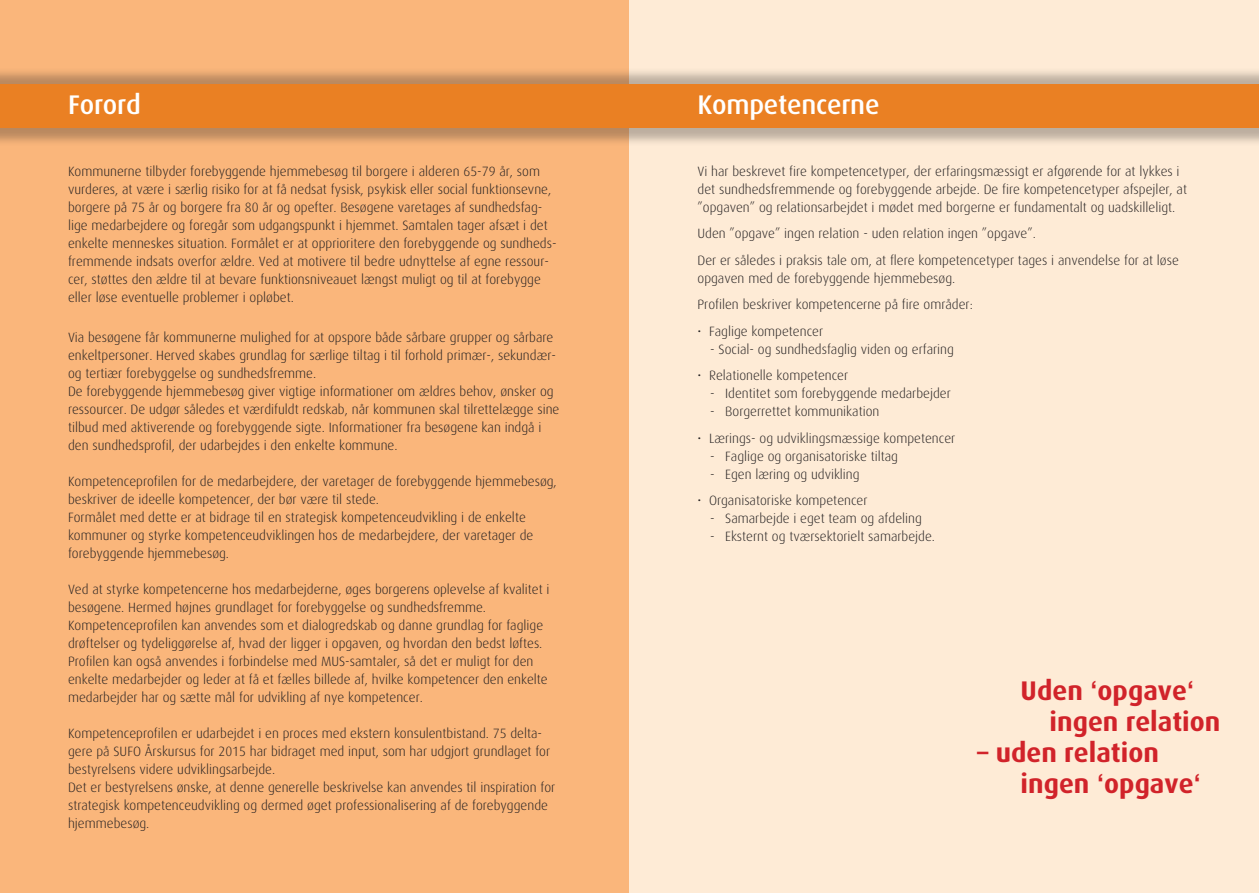
<style>
.page{position:relative;width:1259px;height:893px;background:#fff}
.page>*{position:absolute;margin:0;border:0;box-sizing:border-box;transform-origin:0 0}
.t1{font:700 27px/31px "Dax";color:#d1232a}
.t2{font:500 27px "Dax";letter-spacing:-.01em;color:#fff}
.t3{font:300 13.5px/18px "Dax";color:#231f20}
.s1{font-family:"Helvetica Neue LT Std";font-weight:500}
</style>
<div class="page">
<div style="left:0;top:0;width:629px;height:893px;background:#fab67b"></div>
<div style="left:629px;top:0;width:630px;height:893px;background:#feebd6"></div>
<div style="left:0;top:67px;width:1259px;height:61px;background:#231f20;opacity:.3"></div>
<div style="left:0;top:86px;width:1259px;height:60px;background:#231f20;opacity:.3"></div>
<div style="left:0;top:84px;width:1259px;height:44px;background:#ea8023"></div>
<h1 class="t2" style="left:68px;top:90px;width:74px">Forord</h1>
<p class="t3" style="left:68px;top:162px;width:490px">Kommunerne tilbyder forebyggende hjemmebesøg til borgere i alderen 65-79 år, som vurderes, at være i særlig risiko for at få nedsat fysisk, psykisk eller social funktionsevne, borgere på 75 år og borgere fra 80 år og opefter. Besøgene varetages af sundhedsfag&shy;lige medarbejdere og foregår som udgangspunkt i hjemmet. Samtalen tager afsæt i det enkelte menneskes situation. Formålet er at opprioritere den forebyggende og sundheds&shy;fremmende indsats overfor ældre. Ved at motivere til bedre udnyttelse af egne ressour&shy;cer, støttes den ældre til at bevare funktionsniveauet længst muligt og til at forebygge eller løse eventuelle problemer i opløbet.</p>
<p class="t3" style="left:68px;top:328px;width:493px">Via besøgene får kommunerne mulighed for at opspore både sårbare grupper og sårbare enkeltpersoner. Herved skabes grundlag for særlige tiltag i til forhold primær-, sekundær&shy;og tertiær forebyggelse og sundhedsfremme.<br>De forebyggende hjemmebesøg giver vigtige informationer om ældres behov, ønsker og ressourcer. De udgør således et værdifuldt redskab, når kommunen skal tilrettelægge sine tilbud med aktiverende og forebyggende sigte. Informationer fra besøgene kan indgå i den sundhedsprofil, der udarbejdes i den enkelte kommune.</p>
<p class="t3" style="left:68px;top:472px;width:490px">Kompetenceprofilen for de medarbejdere, der varetager de forebyggende hjemmebesøg, beskriver de ideelle kompetencer, der bør være til stede.<br>Formålet med dette er at bidrage til en strategisk kompetenceudvikling i de enkelte kommuner og styrke kompetenceudviklingen hos de medarbejdere, der varetager de forebyggende hjemmebesøg.</p>
<p class="t3" style="left:68px;top:580px;width:483px">Ved at styrke kompetencerne hos medarbejderne, øges borgerens oplevelse af kvalitet i besøgene. Hermed højnes grundlaget for forebyggelse og sundhedsfremme.<br>Kompetenceprofilen kan anvendes som et dialogredskab og danne grundlag for faglige drøftelser og tydeliggørelse af, hvad der ligger i opgaven, og hvordan den bedst løftes.<br>Profilen kan også anvendes i forbindelse med MUS-samtaler, så det er muligt for den enkelte medarbejder og leder at få et fælles billede af, hvilke kompetencer den enkelte medarbejder har og sætte mål for udvikling af nye kompetencer.</p>
<p class="t3" style="left:68px;top:724px;width:489px">Kompetenceprofilen er udarbejdet i en proces med ekstern konsulentbistand. 75 delta&shy;gere på SUFO Årskursus for 2015 har bidraget med input, som har udgjort grundlaget for bestyrelsens videre udviklingsarbejde.<br>Det er bestyrelsens ønske, at denne generelle beskrivelse kan anvendes til inspiration for strategisk kompetenceudvikling og dermed øget professionalisering af de forebyggende hjemmebesøg.</p>
<h1 class="t2" style="left:697px;top:90px;width:183px">Kompetencerne</h1>
<p class="t3" style="left:697px;top:162px;width:491px">Vi har beskrevet fire kompetencetyper, der erfaringsmæssigt er afgørende for at lykkes i det sundhedsfremmende og forebyggende arbejde. De fire kompetencetyper afspejler, at ”opgaven” og relationsarbejdet i mødet med borgerne er fundamentalt og uadskilleligt.</p>
<p class="t3" style="left:697px;top:221px;width:483px;line-height:26.5px">Uden ”opgave” ingen relation - uden relation ingen ”opgave”.<br>Der er således i praksis tale om, at flere kompetencetyper tages i anvendelse for at løse</p>
<p class="t3" style="left:697px;top:265px;width:277px;line-height:26.5px">opgaven med de forebyggende hjemmebesøg.<br>Profilen beskriver kompetencerne på fire områder:</p>
<p class="t3" style="left:697px;top:322px;width:127px">• Faglige kompetencer</p>
<p class="t3" style="left:710px;top:340px;width:245px">- Social- og sundhedsfaglig viden og erfaring</p>
<p class="t3" style="left:697px;top:367px;width:152px">• Relationelle kompetencer</p>
<p class="t3" style="left:710px;top:385px;width:242px">- Identitet som forebyggende medarbejder</p>
<p class="t3" style="left:710px;top:403px;width:171px">- Borgerrettet kommunikation</p>
<p class="t3" style="left:697px;top:429px;width:259px">• Lærings- og udviklingsmæssige kompetencer</p>
<p class="t3" style="left:710px;top:447px;width:189px">- Faglige og organisatoriske tiltag</p>
<p class="t3" style="left:710px;top:465px;width:151px">- Egen læring og udvikling</p>
<p class="t3" style="left:697px;top:492px;width:171px">• Organisatoriske kompetencer</p>
<p class="t3" style="left:710px;top:510px;width:213px">- Samarbejde i eget team og afdeling</p>
<p class="t3" style="left:710px;top:528px;width:226px">- Eksternt og tværsektorielt samarbejde.</p>
<h1 class="t1" style="left:1049px;top:675px;width:172px;text-indent:-29px">Uden <span class="s1">‘</span>opgave<span class="s1">‘ </span>ingen relation</h1>
<h1 class="t1" style="left:1020px;top:737px;width:182px;text-indent:-43px">– uden relation ingen <span class="s1">‘</span>opgave<span class="s1">‘</span></h1>
</div>
